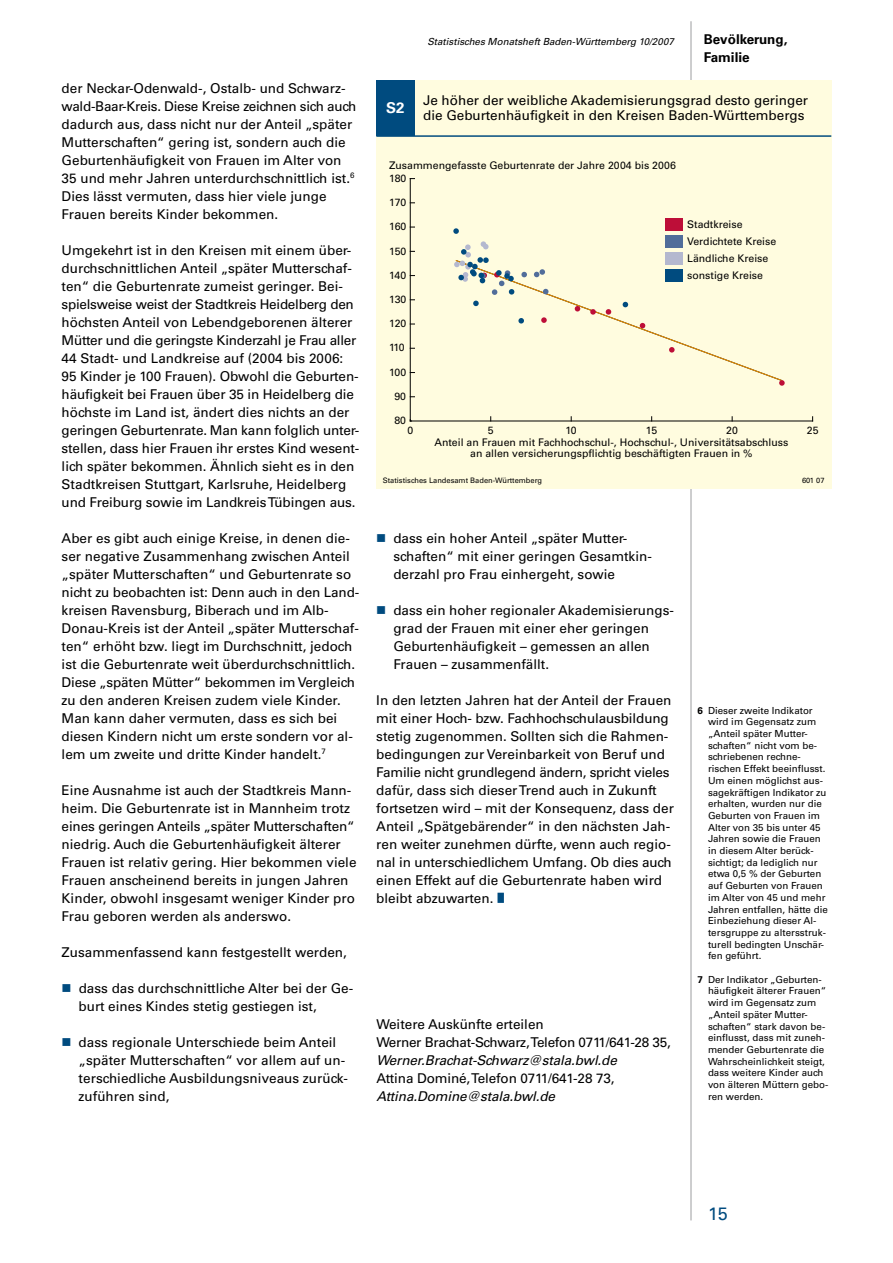
<style>
.page{position:relative;width:893px;height:1263px;background:#fff}
.page>*{position:absolute;margin:0;border:0;box-sizing:border-box;transform-origin:0 0}
.t1{font:18px "Univers";color:#004b7f}
.t2{font:700 15px "Univers";color:#fff}
.t3{font:13.5px/18px "Univers";color:#000}
.t4{font:13.5px/18px "Univers";letter-spacing:-.02em;color:#000}
.t5{font:italic 13.5px "Univers";letter-spacing:-.01em;color:#000}
.t6{font:700 13.5px/18px "Univers";color:#000}
.t7{font:10.5px/17px "Univers";color:#000}
.t8{font:9.75px/11.7px "Univers";color:#000}
.t9{font:italic 9.75px "Univers";color:#000}
.t10{font:7.5px "Univers";color:#000}
.s1{color:#004b7f}
.s2{font-weight:700}
</style>
<div class="page">
<hr style="left:691px;top:21px;width:1px;height:1199px;background:#9c9d9f">
<div style="left:376px;top:81px;width:455px;height:408px;background:#fffcdf"></div>
<hr style="left:376px;top:135px;width:455px;height:2px;background:#004b7f">
<div style="left:376px;top:81px;width:39px;height:55px;background:#004b7f"></div>
<hr style="left:410px;top:421px;width:403px;height:1px;background:#000">
<svg style="left:409px;top:178px;width:5px;height:244px"></svg>
<svg style="left:453px;top:228px;width:6px;height:6px"></svg>
<svg style="left:454px;top:241px;width:331px;height:145px"></svg>
<div style="left:666px;top:218px;width:17px;height:13px;background:#bd0e38"></div>
<div style="left:666px;top:235px;width:17px;height:13px;background:#516d9a"></div>
<div style="left:666px;top:252px;width:17px;height:13px;background:#b4b8cf"></div>
<div style="left:666px;top:269px;width:17px;height:13px;background:#004b7f"></div>
<div style="left:498px;top:893px;width:5px;height:9px;background:#004b7f"></div>
<div style="left:497px;top:893px;width:7px;height:10px;border:2px solid #004b7f"></div>
<p class="t3" style="left:62px;top:79px;width:296px">der Neckar-Odenwald-, Ostalb- und Schwarz&shy;wald-Baar-Kreis. Diese Kreise zeichnen sich auch dadurch aus, dass nicht nur der Anteil „später Mutterschaften“ gering ist, sondern auch die Geburtenhäufigkeit von Frauen im Alter von 35 und mehr Jahren unterdurchschnittlich ist.<sup>6<br></sup>Dies lässt vermuten, dass hier viele junge Frauen bereits Kinder bekommen.</p>
<p class="t3" style="left:62px;top:241px;width:298px">Umgekehrt ist in den Kreisen mit einem über&shy;durchschnittlichen Anteil „später Mutterschaf&shy;ten“ die Geburtenrate zumeist geringer. Bei&shy;spielsweise weist der Stadtkreis Heidelberg den höchsten Anteil von Lebendgeborenen älterer Mütter und die geringste Kinderzahl je Frau aller 44 Stadt- und Landkreise auf (2004 bis 2006:<br>95 Kinder je 100 Frauen). Obwohl die Geburten&shy;häufigkeit bei Frauen über 35 in Heidelberg die höchste im Land ist, ändert dies nichts an der geringen Geburtenrate. Man kann folglich unter&shy;stellen, dass hier Frauen ihr erstes Kind wesent&shy;lich später bekommen. Ähnlich sieht es in den Stadtkreisen Stuttgart, Karlsruhe, Heidel- berg und Freiburg sowie im Landkreis Tübingen aus.</p>
<p class="t3" style="left:62px;top:529px;width:298px">Aber es gibt auch einige Kreise, in denen die&shy;ser negative Zusammenhang zwischen Anteil „später Mutterschaften“ und Geburtenrate so nicht zu beobachten ist: Denn auch in den Land&shy;kreisen Ravensburg, Biberach und im Alb-Donau-Kreis ist der Anteil „später Mutterschaf&shy;ten“ erhöht bzw. liegt im Durchschnitt, jedoch ist die Geburtenrate weit überdurchschnittlich.<br>Diese „späten Mütter“ bekommen im Vergleich zu den anderen Kreisen zudem viele Kinder.<br>Man kann daher vermuten, dass es sich bei diesen Kindern nicht um erste sondern vor al&shy;lem um zweite und dritte Kinder handelt.<sup>7</sup></p>
<p class="t3" style="left:62px;top:781px;width:296px">Eine Ausnahme ist auch der Stadtkreis Mann&shy;heim. Die Geburtenrate ist in Mannheim trotz eines geringen Anteils „später Mutterschaften“ niedrig. Auch die Geburtenhäufigkeit älterer Frauen ist relativ gering. Hier bekommen viele Frauen anscheinend bereits in jungen Jahren Kinder, obwohl insgesamt weniger Kinder pro Frau geboren werden als anderswo.</p>
<p class="t3" style="left:62px;top:943px;width:287px">Zusammenfassend kann festgestellt werden,</p>
<p class="t3" style="left:79px;top:979px;width:276px;text-indent:-17px"><span class="s1">■</span> dass das durchschnittliche Alter bei der Ge&shy;burt eines Kindes stetig gestiegen ist,</p>
<p class="t3" style="left:79px;top:1033px;width:271px;text-indent:-17px"><span class="s1">■</span> dass regionale Unterschiede beim Anteil „später Mutterschaften“ vor allem auf un&shy;terschiedliche Ausbildungsniveaus zurück&shy;zuführen sind,</p>
<p class="t2" style="left:386px;top:99px;width:20px">S2</p>
<p class="t9" style="left:427px;top:35px;width:248px">Statistisches Monatsheft Baden-Württemberg 10/2007</p>
<p class="t6" style="left:704px;top:30px;width:85px">Bevölkerung,<br>Familie</p>
<p class="t3" style="left:423px;top:94px;width:386px;line-height:14.2px">Je höher der weibliche Akademisierungsgrad desto geringer die Geburtenhäufigkeit in den Kreisen Baden-Württembergs</p>
<p class="t7" style="left:389px;top:159px;width:288px;line-height:12.6px">Zusammengefasste Geburtenrate der Jahre 2004 bis 2006<br>180</p>
<p class="t7" style="left:389px;top:194px;width:19px">170</p>
<p class="t7" style="left:389px;top:218px;width:19px">160</p>
<p class="t7" style="left:389px;top:242px;width:19px">150</p>
<p class="t7" style="left:389px;top:267px;width:19px">140</p>
<p class="t7" style="left:389px;top:291px;width:19px">130</p>
<p class="t7" style="left:389px;top:315px;width:19px">120</p>
<p class="t7" style="left:389px;top:339px;width:17px">110</p>
<p class="t7" style="left:389px;top:364px;width:19px">100</p>
<p class="t7" style="left:394px;top:388px;width:13px">90</p>
<p class="t7" style="left:394px;top:412px;width:13px">80</p>
<p class="t7" style="left:407px;top:422px;width:7px">0</p>
<p class="t7" style="left:488px;top:422px;width:7px">5</p>
<p class="t7" style="left:566px;top:422px;width:13px">10</p>
<p class="t7" style="left:646px;top:422px;width:13px">15</p>
<p class="t7" style="left:726px;top:422px;width:13px">20</p>
<p class="t7" style="left:807px;top:422px;width:13px">25</p>
<p class="t7" style="left:687px;top:216px;width:91px">Stadtkreise<br>Verdichtete Kreise<br>Ländliche Kreise sonstige Kreise</p>
<p class="t7" style="left:434px;top:437px;width:355px;line-height:10.5px;text-align:center">Anteil an Frauen mit Fachhochschul-, Hochschul-, Universitätsabschluss an allen versicherungspflichtig beschäftigten Frauen in %</p>
<p class="t10" style="left:383px;top:475px;width:161px">Statistisches Landesamt Baden-Württemberg</p>
<p class="t10" style="left:802px;top:475px;width:24px">601 07</p>
<p class="t3" style="left:393px;top:529px;width:260px;text-indent:-17px"><span class="s1">■</span> dass ein hoher Anteil „später Mutter&shy;schaften“ mit einer geringen Gesamtkin&shy;derzahl pro Frau einhergeht, sowie</p>
<p class="t3" style="left:393px;top:601px;width:281px;text-indent:-17px"><span class="s1">■</span> dass ein hoher regionaler Akademisierungs&shy;grad der Frauen mit einer eher geringen Geburtenhäufigkeit – gemessen an allen Frauen – zusammenfällt.</p>
<p class="t3" style="left:376px;top:691px;width:299px">In den letzten Jahren hat der Anteil der Frauen mit einer Hoch- bzw. Fachhochschulausbildung stetig zugenommen. Sollten sich die Rahmen&shy;bedingungen zur Vereinbarkeit von Beruf und Familie nicht grundlegend ändern, spricht vieles dafür, dass sich dieser Trend auch in Zukunft fortsetzen wird – mit der Konsequenz, dass der Anteil „Spätgebärender“ in den nächsten Jah&shy;ren weiter zunehmen dürfte, wenn auch regio&shy;nal in unterschiedlichem Umfang. Ob dies auch einen Effekt auf die Geburtenrate haben wird bleibt abzuwarten.</p>
<p class="t4" style="left:376px;top:1015px;width:296px">Weitere Auskünfte erteilen<br>Werner Brachat-Schwarz, Telefon 0711/641-28 35,</p>
<p class="t5" style="left:376px;top:1052px;width:242px">Werner.Brachat-Schwarz@stala.bwl.de</p>
<p class="t3" style="left:376px;top:1069px;width:240px">Attina Dominé, Telefon 0711/641-28 73,</p>
<p class="t5" style="left:376px;top:1088px;width:180px">Attina.Domine@stala.bwl.de</p>
<p class="t8" style="left:708px;top:704px;width:121px;text-indent:-11px"><span class="s2">6</span> Dieser zweite Indikator wird im Gegensatz zum „Anteil später Mutter&shy;schaften“ nicht vom be&shy;schriebenen rechne&shy;rischen Effekt beeinflusst.<br>Um einen möglichst aus&shy;sagekräftigen Indikator zu erhalten, wurden nur die<br>Geburten von Frauen im<br>Alter von 35 bis unter 45<br>Jahren sowie die Frauen in diesem Alter berück&shy;sichtigt; da lediglich nur etwa 0,5 % der Geburten auf Geburten von Frauen im Alter von 45 und mehr<br>Jahren entfallen, hätte die<br>Einbeziehung dieser Al&shy;tersgruppe zu altersstruk&shy;turell bedingten Unschär&shy;fen geführt.</p>
<p class="t8" style="left:708px;top:973px;width:122px;text-indent:-11px"><span class="s2">7</span> Der Indikator „Geburten&shy;häufigkeit älterer Frauen“ wird im Gegensatz zum „Anteil später Mutter&shy;schaften“ stark davon be&shy;einflusst, dass mit zuneh&shy;mender Geburtenrate die<br>Wahrscheinlichkeit steigt, dass weitere Kinder auch von älteren Müttern gebo&shy;ren werden.</p>
<h1 class="t1" style="left:708px;top:1203px;width:21px">15</h1>
</div>
